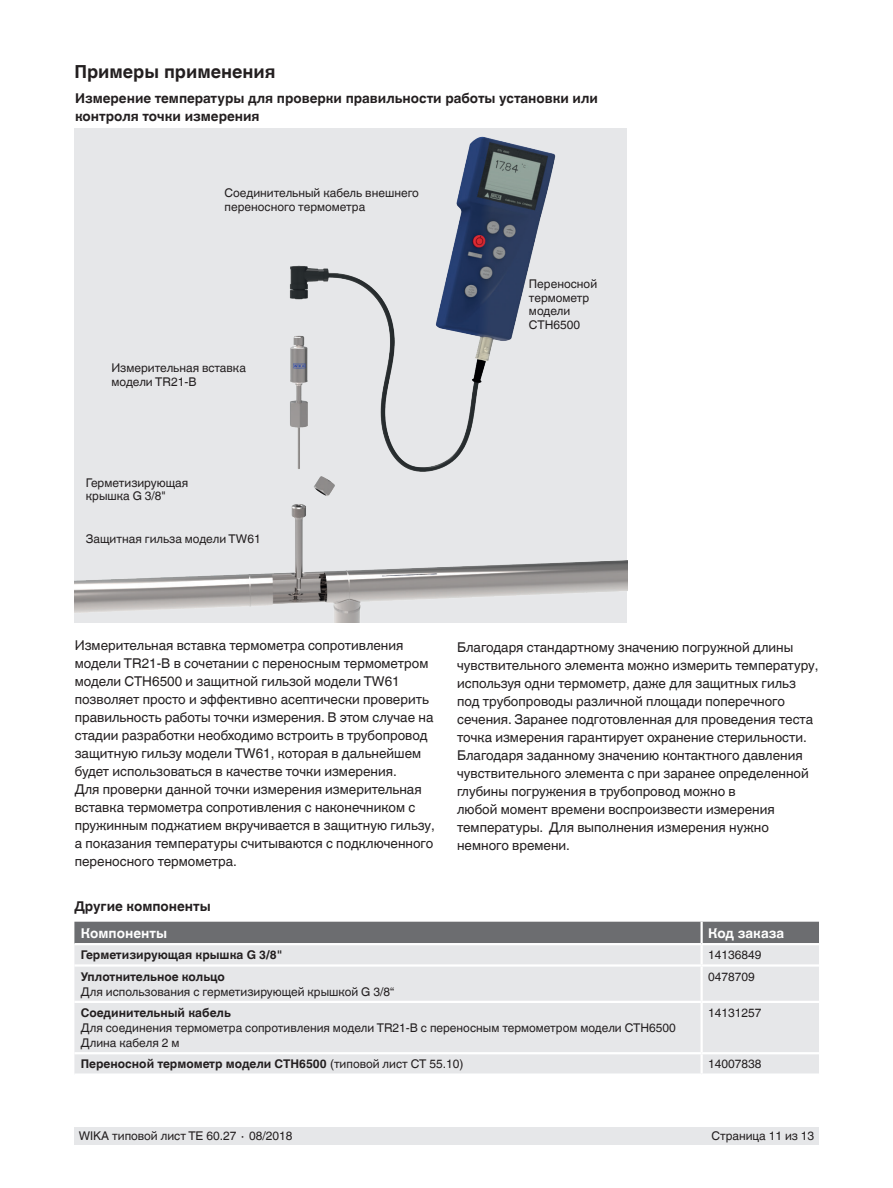
<style>
.page{position:relative;width:893px;height:1188px;background:#fff}
.page>*{position:absolute;margin:0;border:0;box-sizing:border-box;transform-origin:0 0}
.t1{font:700 18px "Helvetica World";color:#231f20}
.t2{font:13.5px/18px "Helvetica World";color:#231f20}
.t3{font:700 13.5px/18px "Helvetica World";color:#231f20}
.t4{font:700 13.5px "Helvetica World";color:#fff}
.t5{font:12px/13.5px "Helvetica World";color:#231f20}
.t6{font:700 12px "Helvetica World";color:#231f20}
.s1{font-weight:400}
</style>
<div class="page">
<div style="left:74px;top:1128px;width:745px;height:17px;background:#e6e7e9"></div>
<img style="left:74px;top:130px;width:553px;height:493px">
<div style="left:74px;top:922px;width:745px;height:21px;background:#6c6d70"></div>
<div style="left:74px;top:945px;width:745px;height:128px;background:#e6e7e9"></div>
<hr style="left:700px;top:922px;width:3px;height:21px;background:#fff">
<hr style="left:74px;top:1001px;width:628px;height:2px;background:#fff">
<hr style="left:702px;top:1001px;width:117px;height:2px;background:#fff">
<hr style="left:74px;top:1052px;width:628px;height:2px;background:#fff">
<hr style="left:702px;top:1052px;width:117px;height:2px;background:#fff">
<hr style="left:700px;top:945px;width:3px;height:19px;background:#fff">
<hr style="left:74px;top:964px;width:628px;height:3px;background:#fff">
<hr style="left:702px;top:964px;width:117px;height:3px;background:#fff">
<hr style="left:700px;top:967px;width:3px;height:34px;background:#fff">
<hr style="left:700px;top:1003px;width:3px;height:49px;background:#fff">
<hr style="left:700px;top:1054px;width:3px;height:19px;background:#fff">
<h1 class="t1" style="left:74px;top:61px;width:203px">Примеры применения</h1>
<p class="t3" style="left:75px;top:90px;width:524px">Измерение температуры для проверки правильности работы установки или контроля точки измерения</p>
<p class="t5" style="left:225px;top:186px;width:196px">Соединительный кабель внешнего переносного термометра</p>
<p class="t5" style="left:111px;top:361px;width:136px">Измерительная вставка модели TR21-B</p>
<p class="t5" style="left:86px;top:476px;width:104px">Герметизирующая крышка G 3/8"</p>
<p class="t5" style="left:86px;top:532px;width:176px">Защитная гильза модели TW61</p>
<p class="t5" style="left:529px;top:277px;width:70px">Переносной термометр модели<br>CTH6500</p>
<p class="t2" style="left:75px;top:636px;width:362px">Измерительная вставка термометра сопротивления модели TR21-B в сочетании с переносным термометром модели CTH6500 и защитной гильзой модели TW61 позволяет просто и эффективно асептически проверить правильность работы точки измерения. В этом случае на стадии разработки необходимо встроить в трубопровод защитную гильзу модели TW61, которая в дальнейшем будет использоваться в качестве точки измерения.<br>Для проверки данной точки измерения измерительная вставка термометра сопротивления с наконечником с пружинным поджатием вкручивается в защитную гильзу, а показания температуры считываются с подключенного переносного термометра.</p>
<p class="t2" style="left:457px;top:638px;width:363px">Благодаря стандартному значению погружной длины чувствительного элемента можно измерить температуру, используя одни термометр, даже для защитных гильз под трубопроводы различной площади поперечного сечения. Заранее подготовленная для проведения теста точка измерения гарантирует охранение стерильности.<br>Благодаря заданному значению контактного давления чувствительного элемента с при заранее определенной глубины погружения в трубопровод можно в<br>любой момент времени воспроизвести измерения температуры. Для выполнения измерения нужно немного времени.</p>
<p class="t3" style="left:74px;top:898px;width:138px">Другие компоненты</p>
<p class="t4" style="left:81px;top:925px;width:88px">Компоненты</p>
<p class="t4" style="left:708px;top:925px;width:78px">Код заказа</p>
<p class="t6" style="left:81px;top:948px;width:203px">Герметизирующая крышка G 3/8"</p>
<p class="t5" style="left:708px;top:948px;width:55px">14136849</p>
<p class="t6" style="left:81px;top:969px;width:146px">Уплотнительное кольцо</p>
<p class="t5" style="left:81px;top:985px;width:315px">Для использования с герметизирующей крышкой G 3/8“</p>
<p class="t5" style="left:708px;top:970px;width:48px">0478709</p>
<p class="t6" style="left:81px;top:1006px;width:152px">Соединительный кабель</p>
<p class="t5" style="left:81px;top:1020px;width:597px;line-height:15px">Для соединения термометра сопротивления модели TR21-B с переносным термометром модели CTH6500<br>Длина кабеля 2 м</p>
<p class="t5" style="left:708px;top:1006px;width:55px">14131257</p>
<p class="t6" style="left:81px;top:1057px;width:384px">Переносной термометр модели CTH6500 <span class="s1">(типовой лист CT 55.10)</span></p>
<p class="t5" style="left:708px;top:1057px;width:55px">14007838</p>
<p class="t5" style="left:79px;top:1130px;width:215px">WIKA типовой лист TE 60.27 ∙ 08/2018</p>
<p class="t5" style="left:711px;top:1130px;width:104px">Страница 11 из 13</p>
</div>
